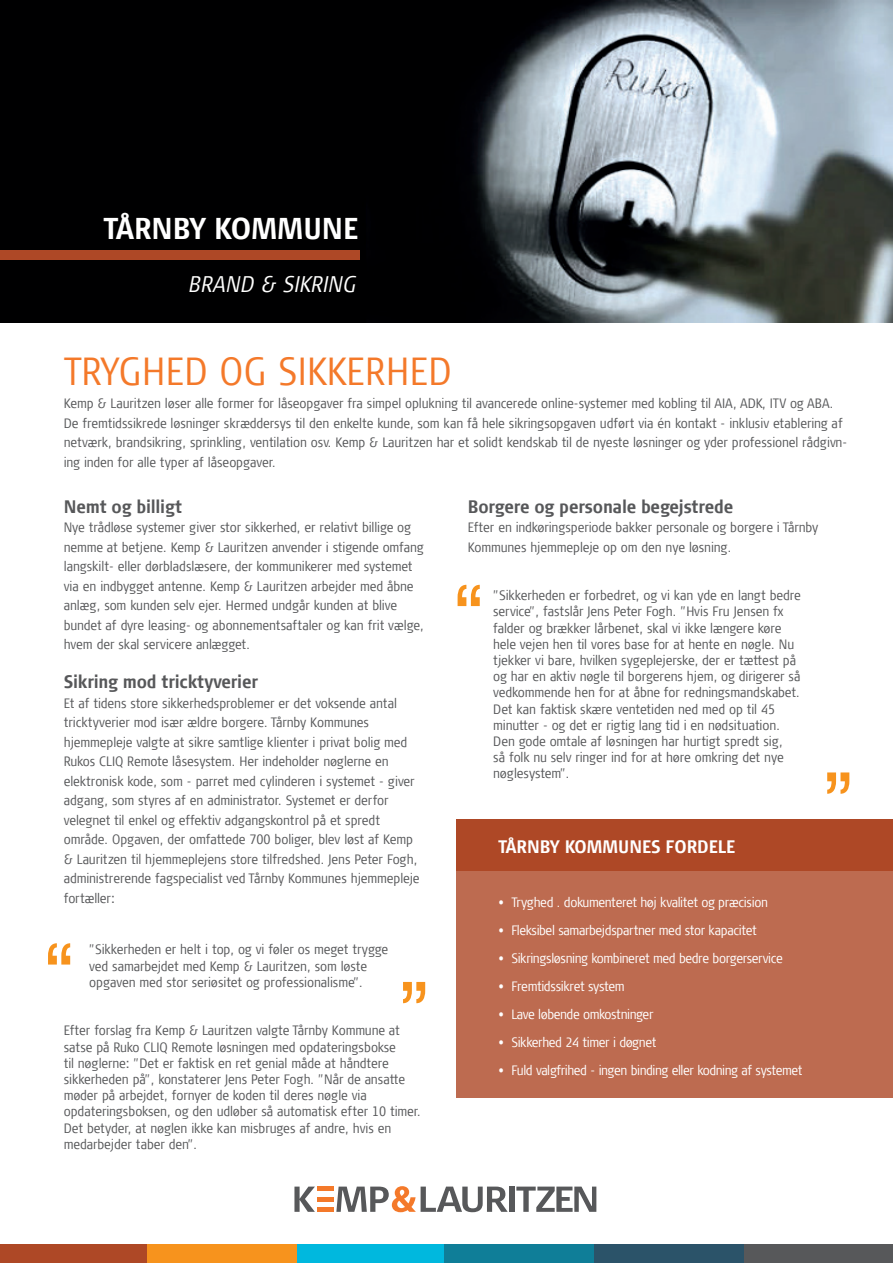
<style>
.page{position:relative;width:893px;height:1263px;background:#fff}
.page>*{position:absolute;margin:0;border:0;box-sizing:border-box;transform-origin:0 0}
.t1{font:88.35px "Microsoft Sans Serif";color:#f7931d}
.t2{font:300 condensed 39px "Signa Offc";letter-spacing:.01em;color:#f4792a}
.t3{font:700 condensed 30px "Signa Offc";color:#fff}
.t4{font:italic 300 condensed 22.5px "Signa Offc";color:#fff}
.t5{font:700 condensed 18px "Signa Offc";letter-spacing:-.01em;color:#57585a}
.t6{font:700 condensed 18px "Signa Offc";color:#fff}
.t7{font:300 condensed 13.5px/19.5px "Signa Offc";letter-spacing:-.01em;color:#57585a}
.t8{font:300 condensed 13.5px "Signa Offc";letter-spacing:-.03em;color:#fff}
</style>
<div class="page">
<img style="left:0;top:1px;width:893px;height:321px">
<div style="left:457px;top:819px;width:436px;height:278px;background:#ae4826"></div>
<div style="left:457px;top:871px;width:436px;height:227px;background:#bd6b50"></div>
<div style="left:0;top:250px;width:359px;height:9px;background:#ae4826"></div>
<svg style="left:294px;top:1186px;width:21px;height:26px"></svg>
<div style="left:509px;top:1186px;width:6px;height:26px;background:#57585a"></div>
<svg style="left:516px;top:1186px;width:80px;height:26px"></svg>
<hr style="left:317px;top:1208px;width:17px;height:4px;background:#f4792a">
<div style="left:317px;top:1186px;width:17px;height:5px;background:#f4792a"></div>
<hr style="left:317px;top:1197px;width:17px;height:4px;background:#f4792a">
<svg style="left:336px;top:1186px;width:172px;height:26px"></svg>
<div style="left:0;top:1244px;width:150px;height:19px;background:#ae4826"></div>
<div style="left:147px;top:1244px;width:150px;height:19px;background:#f7931d"></div>
<div style="left:297px;top:1244px;width:150px;height:19px;background:#00b8de"></div>
<div style="left:444px;top:1244px;width:151px;height:19px;background:#0f7e98"></div>
<div style="left:595px;top:1244px;width:150px;height:19px;background:#2b5369"></div>
<div style="left:745px;top:1244px;width:148px;height:19px;background:#57585a"></div>
<h3 class="t3" style="left:104px;top:211px;width:256px">TÅRNBY KOMMUNE</h3>
<h3 class="t4" style="left:188px;top:272px;width:169px">BRAND &amp; SIKRING</h3>
<h2 class="t2" style="left:64px;top:350px;width:389px">TRYGHED OG SIKKERHED</h2>
<p class="t7" style="left:64px;top:394px;width:785px">Kemp &amp; Lauritzen løser alle former for låseopgaver fra simpel oplukning til avancerede online-systemer med kobling til AIA, ADK, ITV og ABA.<br>De fremtidssikrede løsninger skræddersys til den enkelte kunde, som kan få hele sikringsopgaven udført via én kontakt - inklusiv etablering af netværk, brandsikring, sprinkling, ventilation osv. Kemp &amp; Lauritzen har et solidt kendskab til de nyeste løsninger og yder professionel rådgivn&shy;ing inden for alle typer af låseopgaver.</p>
<h3 class="t5" style="left:468px;top:496px;width:267px">Borgere og personale begejstrede</h3>
<p class="t7" style="left:468px;top:518px;width:352px">Efter en indkøringsperiode bakker personale og borgere i Tårnby<br>Kommunes hjemmepleje op om den nye løsning.</p>
<p class="t7" style="left:493px;top:588px;width:309px;line-height:16.2px">”Sikkerheden er forbedret, og vi kan yde en langt bedre service”, fastslår Jens Peter Fogh. ”Hvis Fru Jensen fx falder og brækker lårbenet, skal vi ikke længere køre hele vejen hen til vores base for at hente en nøgle. Nu tjekker vi bare, hvilken sygeplejerske, der er tættest på og har en aktiv nøgle til borgerens hjem, og dirigerer så vedkommende hen for at åbne for redningsmandskabet.<br>Det kan faktisk skære ventetiden ned med op til 45 minutter - og det er rigtig lang tid i en nødsituation.<br>Den gode omtale af løsningen har hurtigt spredt sig,<br>så folk nu selv ringer ind for at høre omkring det nye nøglesystem”.</p>
<h3 class="t5" style="left:64px;top:496px;width:120px">Nemt og billigt</h3>
<p class="t7" style="left:64px;top:518px;width:362px">Nye trådløse systemer giver stor sikkerhed, er relativt billige og nemme at betjene. Kemp &amp; Lauritzen anvender i stigende omfang langskilt- eller dørbladslæsere, der kommunikerer med systemet via en indbygget antenne. Kemp &amp; Lauritzen arbejder med åbne anlæg, som kunden selv ejer. Hermed undgår kunden at blive bundet af dyre leasing- og abonnementsaftaler og kan frit vælge, hvem der skal servicere anlægget.</p>
<h3 class="t5" style="left:64px;top:672px;width:196px">Sikring mod tricktyverier</h3>
<p class="t7" style="left:64px;top:693px;width:357px">Et af tidens store sikkerhedsproblemer er det voksende antal tricktyverier mod især ældre borgere. Tårnby Kommunes hjemmepleje valgte at sikre samtlige klienter i privat bolig med Rukos CLIQ Remote låsesystem. Her indeholder nøglerne en elektronisk kode, som - parret med cylinderen i systemet - giver adgang, som styres af en administrator. Systemet er derfor velegnet til enkel og effektiv adgangskontrol på et spredt område. Opgaven, der omfattede 700 boliger, blev løst af Kemp &amp; Lauritzen til hjemmeplejens store tilfredshed. Jens Peter Fogh, administrerende fagspecialist ved Tårnby Kommunes hjemmepleje fortæller:</p>
<h1 class="t1" style="left:483px;top:631px;width:31px;rotate:-180deg">”</h1>
<h1 class="t1" style="left:824px;top:747px;width:31px">”</h1>
<h3 class="t6" style="left:499px;top:836px;width:238px">TÅRNBY KOMMUNES FORDELE</h3>
<p class="t8" style="left:499px;top:895px;width:271px">• Tryghed . dokumenteret høj kvalitet og præcision</p>
<p class="t8" style="left:499px;top:923px;width:260px">• Fleksibel samarbejdspartner med stor kapacitet</p>
<p class="t8" style="left:499px;top:951px;width:286px">• Sikringsløsning kombineret med bedre borgerservice</p>
<p class="t8" style="left:499px;top:979px;width:128px">• Fremtidssikret system</p>
<p class="t8" style="left:499px;top:1007px;width:156px">• Lave løbende omkostninger</p>
<p class="t8" style="left:499px;top:1035px;width:159px">• Sikkerhed 24 timer i døgnet</p>
<p class="t8" style="left:499px;top:1063px;width:306px">• Fuld valgfrihed - ingen binding eller kodning af systemet</p>
<h1 class="t1" style="left:74px;top:990px;width:31px;rotate:-180deg">”</h1>
<p class="t7" style="left:89px;top:942px;width:300px;line-height:16.2px">”Sikkerheden er helt i top, og vi føler os meget trygge ved samarbejdet med Kemp &amp; Lauritzen, som løste opgaven med stor seriøsitet og professionalisme”.</p>
<p class="t7" style="left:64px;top:1023px;width:359px;line-height:16.2px">Efter forslag fra Kemp &amp; Lauritzen valgte Tårnby Kommune at satse på Ruko CLIQ Remote løsningen med opdateringsbokse<br>til nøglerne: ”Det er faktisk en ret genial måde at håndtere sikkerheden på”, konstaterer Jens Peter Fogh. ”Når de ansatte møder på arbejdet, fornyer de koden til deres nøgle via opdateringsboksen, og den udløber så automatisk efter 10 timer.<br>Det betyder, at nøglen ikke kan misbruges af andre, hvis en medarbejder taber den”.</p>
<h1 class="t1" style="left:399px;top:956px;width:31px">”</h1>
</div>
